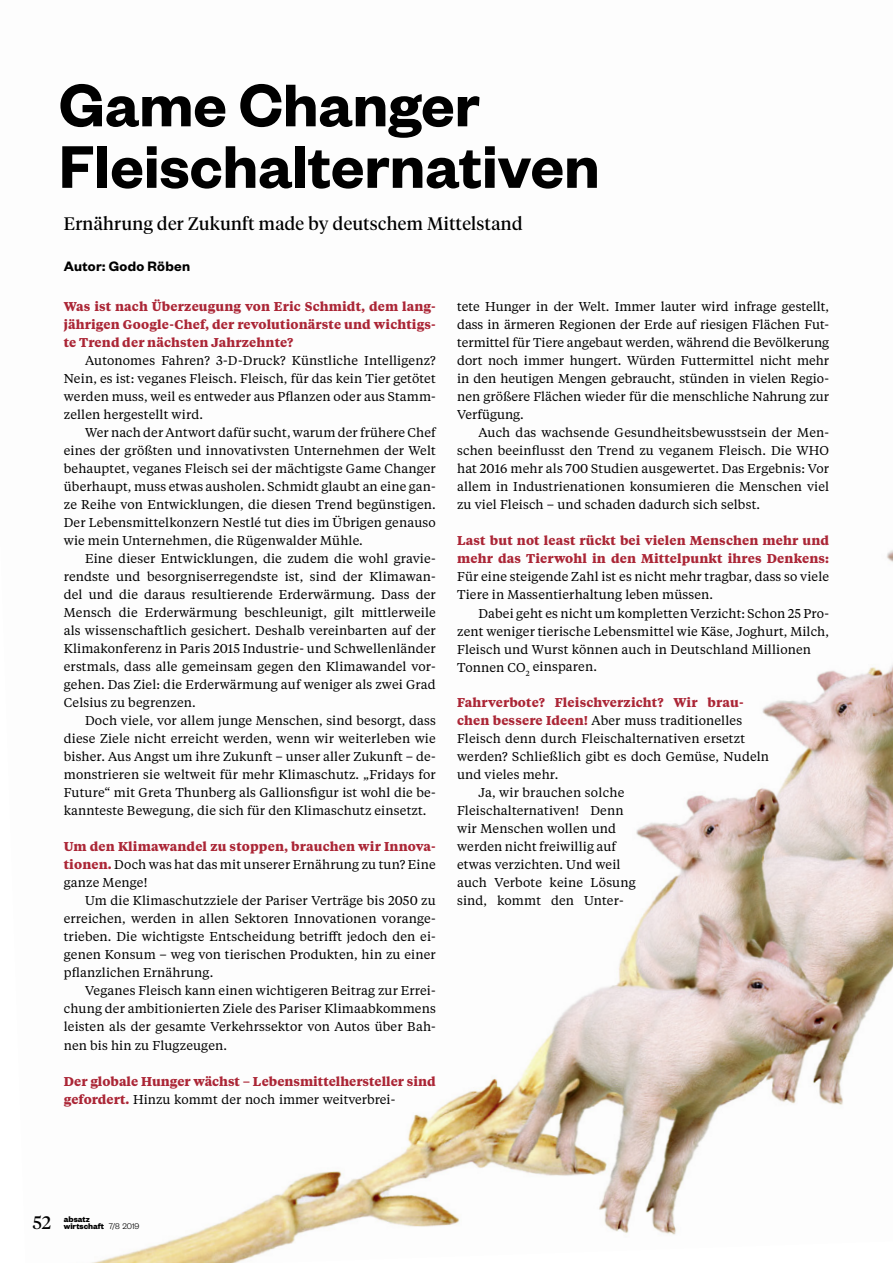
<style>
.page{position:relative;width:893px;height:1263px;background:#fff}
.page>*{position:absolute;margin:0;border:0;box-sizing:border-box;transform-origin:0 0}
.t1{font:600 66px/61.5px "Founders Grotesk";color:#000}
.t2{font:18px "Tiempos Headline";letter-spacing:.02em;color:#000}
.t3{font:600 15px "Founders Grotesk";letter-spacing:.02em;color:#000}
.t4{font:12.75px/18px "Tiempos Text";letter-spacing:.01em;color:#000;text-align:justify}
.t5{font:700 12.75px/18px "Tiempos Text";letter-spacing:.01em;color:#ab2636}
.t6{font:700 9px/7.5px "Founders Grotesk";color:#000}
.t7{font:300 9px "Founders Grotesk";color:#000}
.s1{font-weight:700;color:#ab2636}
.s2{font-weight:400;color:#000}
.s3{font-family:"Tiempos Headline";font-weight:400;font-size:18px}
.s4{font-weight:300}
</style>
<div class="page">
<img style="left:91px;top:550px;width:802px;height:713px">
<h1 class="t1" style="left:59px;top:71px;width:542px">Game Changer<br>Fleischalternativen</h1>
<h2 class="t2" style="left:64px;top:212px;width:460px">Ernährung der Zukunft made by deutschem Mittelstand</h2>
<p class="t3" style="left:64px;top:257px;width:128px">Autor: Godo Röben</p>
<p class="t5" style="left:64px;top:297px;width:373px;text-align:justify">Was ist nach Überzeugung von Eric Schmidt, dem lang&shy;jährigen Google-Chef, der revolutionärste und wichtigs&shy;te Trend der nächsten Jahrzehnte?</p>
<p class="t4" style="left:64px;top:351px;width:374px;text-indent:21px">Autonomes Fahren? 3-D-Druck? Künstliche Intelligenz?<br>Nein, es ist: veganes Fleisch. Fleisch, für das kein Tier getötet werden muss, weil es entweder aus Pflanzen oder aus Stamm&shy;zellen hergestellt wird.</p>
<p class="t4" style="left:64px;top:423px;width:374px;text-indent:21px">Wer nach der Antwort dafür sucht, warum der frühere Chef eines der größten und innovativsten Unternehmen der Welt behauptet, veganes Fleisch sei der mächtigste Game Changer überhaupt, muss etwas ausholen. Schmidt glaubt an eine gan&shy;ze Reihe von Entwicklungen, die diesen Trend begünstigen.<br>Der Lebensmittelkonzern Nestlé tut dies im Übrigen genauso wie mein Unternehmen, die Rügenwalder Mühle.</p>
<p class="t4" style="left:64px;top:549px;width:374px;text-indent:21px">Eine dieser Entwicklungen, die zudem die wohl gravie&shy;rendste und besorgniserregendste ist, sind der Klimawan&shy;del und die daraus resultierende Erderwärmung. Dass der Mensch die Erderwärmung beschleunigt, gilt mittlerweile als wissenschaftlich gesichert. Deshalb vereinbarten auf der Klimakonferenz in Paris 2015 Industrie- und Schwellenländer erstmals, dass alle gemeinsam gegen den Klimawandel vor&shy;gehen. Das Ziel: die Erderwärmung auf weniger als zwei Grad Celsius zu begrenzen.</p>
<p class="t4" style="left:64px;top:711px;width:374px;text-indent:21px">Doch viele, vor allem junge Menschen, sind besorgt, dass diese Ziele nicht erreicht werden, wenn wir weiterleben wie bisher. Aus Angst um ihre Zukunft – unser aller Zukunft – de&shy;monstrieren sie weltweit für mehr Klimaschutz. „Fridays for Future“ mit Greta Thunberg als Gallionsfigur ist wohl die be&shy;kannteste Bewegung, die sich für den Klimaschutz einsetzt.</p>
<p class="t4" style="left:64px;top:837px;width:374px"><span class="s1">Um den Klimawandel zu stoppen, brauchen wir Innova&shy;tionen.</span> Doch was hat das mit unserer Ernährung zu tun? Eine ganze Menge!</p>
<p class="t4" style="left:64px;top:891px;width:374px;text-indent:21px">Um die Klimaschutzziele der Pariser Verträge bis 2050 zu erreichen, werden in allen Sektoren Innovationen vorange&shy;trieben. Die wichtigste Entscheidung betrifft jedoch den ei&shy;genen Konsum – weg von tierischen Produkten, hin zu einer pflanzlichen Ernährung.</p>
<p class="t4" style="left:64px;top:981px;width:374px;text-indent:21px">Veganes Fleisch kann einen wichtigeren Beitrag zur Errei&shy;chung der ambitionierten Ziele des Pariser Klimaabkommens leisten als der gesamte Verkehrssektor von Autos über Bah&shy;nen bis hin zu Flugzeugen.</p>
<p class="t5" style="left:64px;top:1071px;width:373px">Der globale Hunger wächst – Lebensmittelhersteller sind gefordert. <span class="s2">Hinzu kommt der noch immer weitverbrei-</span></p>
<p class="t4" style="left:457px;top:297px;width:374px">tete Hunger in der Welt. Immer lauter wird infrage gestellt, dass in ärmeren Regionen der Erde auf riesigen Flächen Fut&shy;termittel für Tiere angebaut werden, während die Bevölkerung dort noch immer hungert. Würden Futtermittel nicht mehr in den heutigen Mengen gebraucht, stünden in vielen Regio&shy;nen größere Flächen wieder für die menschliche Nahrung zur Verfügung.</p>
<p class="t4" style="left:457px;top:423px;width:374px;text-indent:21px">Auch das wachsende Gesundheitsbewusstsein der Men&shy;schen beeinflusst den Trend zu veganem Fleisch. Die WHO hat 2016 mehr als 700 Studien ausgewertet. Das Ergebnis: Vor allem in Industrienationen konsumieren die Menschen viel zu viel Fleisch – und schaden dadurch sich selbst.</p>
<p class="t5" style="left:457px;top:531px;width:374px">Last but not least rückt bei vielen Menschen mehr und mehr das Tierwohl in den Mittelpunkt ihres Denkens:</p>
<p class="t4" style="left:457px;top:567px;width:374px">Für eine steigende Zahl ist es nicht mehr tragbar, dass so viele<br>Tiere in Massentierhaltung leben müssen.</p>
<p class="t4" style="left:457px;top:603px;width:373px;text-align:left;text-indent:21px">Dabei geht es nicht um kompletten Verzicht: Schon 25 Pro&shy;zent weniger tierische Lebensmittel wie Käse, Joghurt, Milch, Fleisch und Wurst können auch in Deutschland Millionen Tonnen CO<sub>2</sub> einsparen.</p>
<p class="t5" style="left:457px;top:693px;width:288px">Fahrverbote? Fleischverzicht? Wir brau-</p>
<p class="t4" style="left:457px;top:711px;width:287px"><span class="s1">chen bessere Ideen!</span> Aber muss traditionelles</p>
<p class="t4" style="left:457px;top:729px;width:289px">Fleisch denn durch Fleischalternativen ersetzt</p>
<p class="t4" style="left:457px;top:747px;width:313px">werden? Schließlich gibt es doch Gemüse, Nudeln</p>
<p class="t4" style="left:457px;top:765px;width:103px">und vieles mehr.</p>
<p class="t4" style="left:478px;top:783px;width:148px">Ja, wir brauchen solche</p>
<p class="t4" style="left:457px;top:801px;width:168px">Fleischalternativen! Denn</p>
<p class="t4" style="left:457px;top:819px;width:161px">wir Menschen wollen und</p>
<p class="t4" style="left:457px;top:837px;width:161px">werden nicht freiwillig auf</p>
<p class="t4" style="left:457px;top:855px;width:165px">etwas verzichten. Und weil</p>
<p class="t4" style="left:457px;top:873px;width:180px">auch Verbote keine Lösung</p>
<p class="t4" style="left:457px;top:891px;width:168px">sind, kommt den Unter-</p>
<p class="t6" style="left:33px;top:1215px;width:108px;text-indent:31px">absatz<br><span class="s3">52</span> wirtschaft <span class="s4">7/8 2019</span></p>
<p class="t7" style="left:111px;top:1221px;width:32px">7/8 2019</p>
</div>
